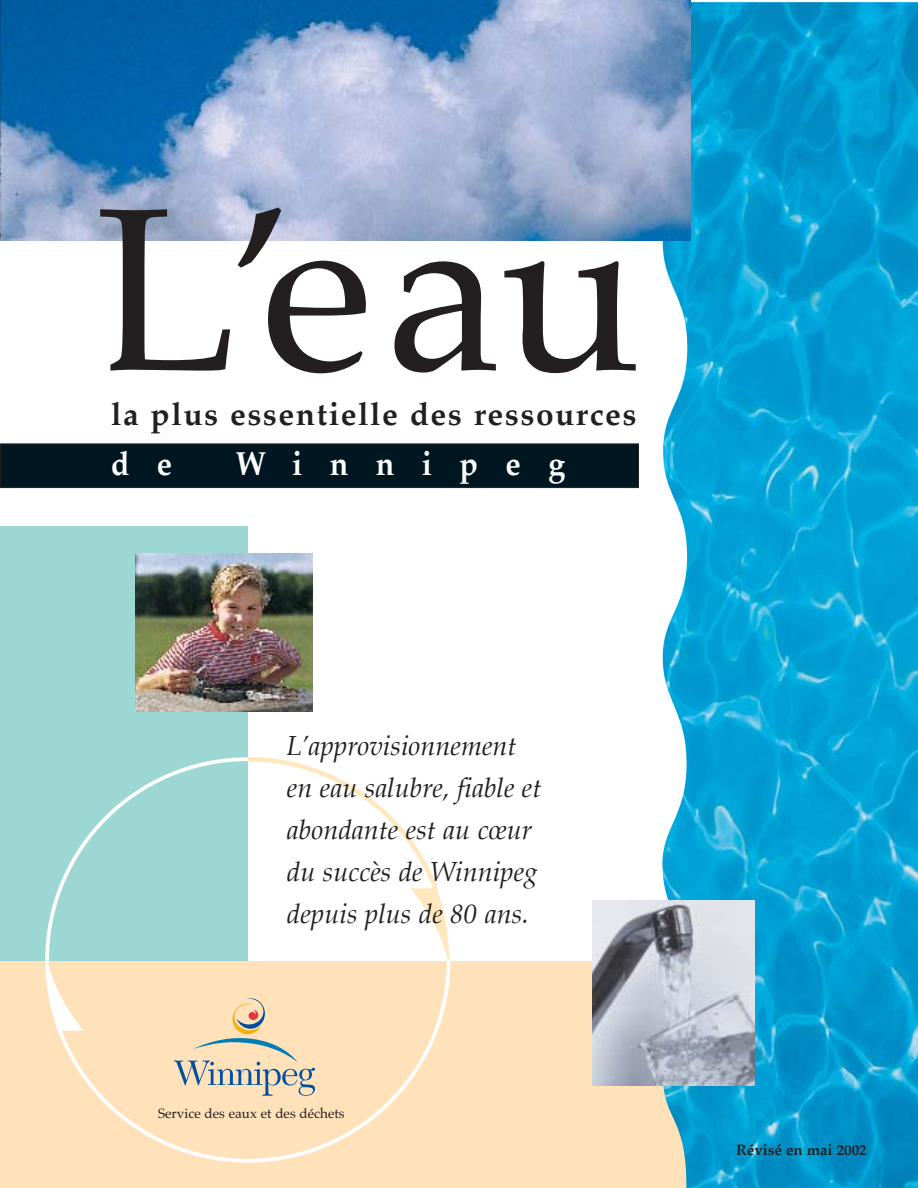
<style>
.page{position:relative;width:918px;height:1188px;background:#fff}
.page>*{position:absolute;margin:0;border:0;box-sizing:border-box;transform-origin:0 0}
.t1{font:232.5px "Palatino";color:#231f20}
.t2{font:700 33px "Palatino";letter-spacing:.9em;color:#fff;scale:.92 1}
.t3{font:700 31.5px "Palatino";letter-spacing:.05em;color:#231f20}
.t4{font:italic 27px/42px "Palatino";color:#231f20}
.t5{font:700 15px "Palatino";color:#231f20}
.t6{font:13.5px "Palatino";color:#231f20}
</style>
<div class="page">
<div style="left:0;top:526px;width:248px;height:662px;background:#9cd7d3"></div>
<div style="left:0;top:961px;width:886px;height:227px;background:#ffe1ba"></div>
<img style="left:661px;top:2px;width:257px;height:1186px">
<img style="left:0;top:0;width:690px;height:241px">
<svg style="left:47px;top:960px;width:37px;height:71px"></svg>
<svg style="left:243px;top:757px;width:207px;height:203px"></svg>
<img style="left:135px;top:553px;width:177px;height:158px">
<img style="left:592px;top:901px;width:162px;height:185px">
<div style="left:1px;top:444px;width:637px;height:43px;background:#001722"></div>
<div style="left:0;top:443px;width:639px;height:45px;border:1px solid #231f20"></div>
<svg style="left:174px;top:998px;width:141px;height:98px"></svg>
<h1 class="t1" style="left:96px;top:200px;width:547px">L’eau</h1>
<p class="t3" style="left:111px;top:399px;width:527px">la plus essentielle des ressources</p>
<p class="t2" style="left:111px;top:447px;width:68px">d e</p>
<p class="t2" style="left:235px;top:447px;width:360px">Winnipeg</p>
<p class="t4" style="left:287px;top:727px;width:256px">L’approvisionnement en eau salubre, fiable et abondante est au cœur du succès de Winnipeg depuis plus de 80 ans.</p>
<p class="t6" style="left:158px;top:1108px;width:188px">Service des eaux et des déchets</p>
<p class="t5" style="left:736px;top:1143px;width:132px">Révisé en mai 2002</p>
</div>
